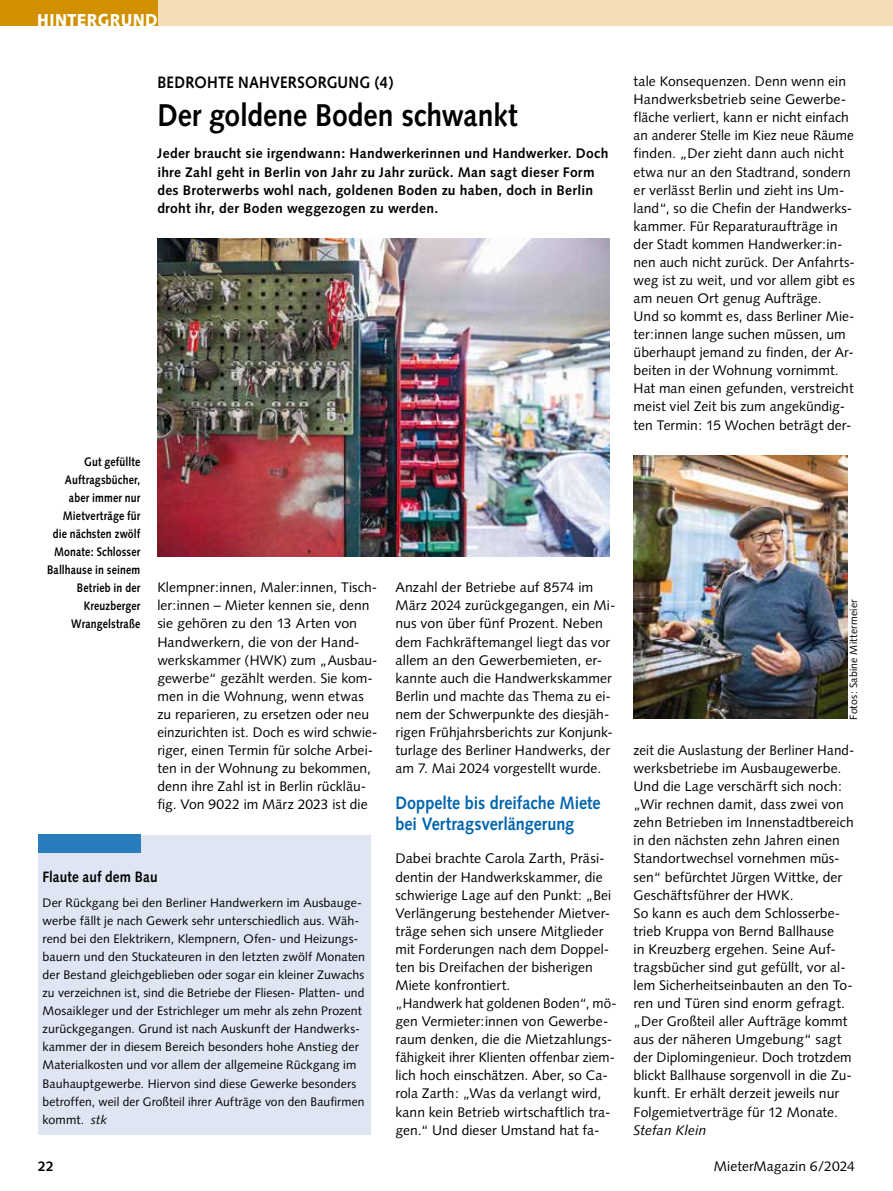
<style>
.page{position:relative;width:893px;height:1191px;background:#fff}
.page>*{position:absolute;margin:0;border:0;box-sizing:border-box;transform-origin:0 0}
.t1{font:700 31.5px "Syntax";letter-spacing:-.005em;color:#000;scale:.9 1}
.t2{font:700 18px/21px "Syntax";color:#0064ad;scale:.9 1}
.t3{font:900 17.25px "Syntax";letter-spacing:.025em;color:#fff;scale:.9 1}
.t4{font:700 16.5px "Syntax";letter-spacing:.01em;color:#000;scale:.9 1}
.t5{font:700 15px "Syntax";letter-spacing:.005em;color:#000;scale:.9 1}
.t6{font:13.8px/18px "Syntax";letter-spacing:.005em;color:#000}
.t7{font:700 13.8px/18px "Syntax";letter-spacing:.02em;color:#000}
.t8{font:italic 13.8px "Syntax";letter-spacing:.005em;color:#000}
.t9{font:12.3px/18px "Syntax";letter-spacing:.01em;color:#000}
.t10{font:700 12.3px/18px "Syntax";letter-spacing:.015em;color:#000;text-align:right;scale:.85 1}
.t11{font:10.5px "Syntax";letter-spacing:.02em;color:#000}
.s1{font-style:italic}
</style>
<div class="page">
<img style="left:634px;top:455px;width:213px;height:264px">
<div style="left:157px;top:0;width:736px;height:26px;background:#f3dcb6"></div>
<div style="left:0;top:0;width:157px;height:26px;background:#d19000"></div>
<img style="left:157px;top:238px;width:452px;height:318px">
<div style="left:38px;top:834px;width:333px;height:300px;background:#dfe5f3"></div>
<div style="left:38px;top:834px;width:102px;height:19px;background:#297dbc"></div>
<p class="t3" style="left:37px;top:9px;width:136px">HINTERGRUND</p>
<p class="t4" style="left:157px;top:73px;width:264px">BEDROHTE NAHVERSORGUNG (4)</p>
<h1 class="t1" style="left:157px;top:97px;width:402px">Der goldene Boden schwankt</h1>
<p class="t7" style="left:157px;top:145px;width:453px">Jeder braucht sie irgendwann: Handwerkerinnen und Handwerker. Doch ihre Zahl geht in Berlin von Jahr zu Jahr zurück. Man sagt dieser Form des Broterwerbs wohl nach, goldenen Boden zu haben, doch in Berlin droht ihr, der Boden weggezogen zu werden.</p>
<p class="t10" style="left:47px;top:452px;width:111px">Gut gefüllte<br>Auftragsbücher, aber immer nur<br>Mietverträge für die nächsten zwölf<br>Monate: Schlosser<br>Ballhause in seinem<br>Betrieb in der<br>Kreuzberger<br>Wrangelstraße</p>
<p class="t6" style="left:157px;top:578px;width:222px">Klempner:innen, Maler:innen, Tisch&shy;ler:innen – Mieter kennen sie, denn sie gehören zu den 13 Arten von Handwerkern, die von der Hand&shy;werkskammer (HWK) zum „Ausbau&shy;gewerbe“ gezählt werden. Sie kom&shy;men in die Wohnung, wenn etwas zu reparieren, zu ersetzen oder neu einzurichten ist. Doch es wird schwie&shy;riger, einen Termin für solche Arbei&shy;ten in der Wohnung zu bekommen, denn ihre Zahl ist in Berlin rückläu&shy;fig. Von 9022 im März 2023 ist die</p>
<p class="t6" style="left:395px;top:578px;width:222px">Anzahl der Betriebe auf 8574 im März 2024 zurückgegangen, ein Mi&shy;nus von über fünf Prozent. Neben dem Fachkräftemangel liegt das vor allem an den Gewerbemieten, er&shy;kannte auch die Handwerkskammer Berlin und machte das Thema zu ei&shy;nem der Schwerpunkte des diesjäh&shy;rigen Frühjahrsberichts zur Konjunk&shy;turlage des Berliner Handwerks, der am 7. Mai 2024 vorgestellt wurde.</p>
<h2 class="t2" style="left:395px;top:792px;width:230px">Doppelte bis dreifache Miete bei Vertragsverlängerung</h2>
<p class="t6" style="left:395px;top:849px;width:221px">Dabei brachte Carola Zarth, Präsi&shy;dentin der Handwerkskammer, die schwierige Lage auf den Punkt: „Bei Verlängerung bestehender Mietver&shy;träge sehen sich unsere Mitglieder mit Forderungen nach dem Doppel&shy;ten bis Dreifachen der bisherigen Miete konfrontiert.<br>„Handwerk hat goldenen Boden“, mö&shy;gen Vermieter:innen von Gewerbe&shy;raum denken, die die Mietzahlungs&shy;fähigkeit ihrer Klienten offenbar ziem&shy;lich hoch einschätzen. Aber, so Ca&shy;rola Zarth: „Was da verlangt wird, kann kein Betrieb wirtschaftlich tra&shy;gen.“ Und dieser Umstand hat fa-</p>
<p class="t5" style="left:43px;top:868px;width:129px">Flaute auf dem Bau</p>
<p class="t9" style="left:43px;top:893px;width:324px">Der Rückgang bei den Berliner Handwerkern im Ausbauge&shy;werbe fällt je nach Gewerk sehr unterschiedlich aus. Wäh&shy;rend bei den Elektrikern, Klempnern, Ofen- und Heizungs&shy;bauern und den Stuckateuren in den letzten zwölf Monaten der Bestand gleichgeblieben oder sogar ein kleiner Zuwachs zu verzeichnen ist, sind die Betriebe der Fliesen- Platten- und Mosaikleger und der Estrichleger um mehr als zehn Prozent zurückgegangen. Grund ist nach Auskunft der Handwerks&shy;kammer der in diesem Bereich besonders hohe Anstieg der Materialkosten und vor allem der allgemeine Rückgang im Bauhauptgewerbe. Hiervon sind diese Gewerke besonders betroffen, weil der Großteil ihrer Aufträge von den Baufirmen kommt. <span class="s1">stk</span></p>
<p class="t6" style="left:634px;top:72px;width:223px">tale Konsequenzen. Denn wenn ein Handwerksbetrieb seine Gewerbe&shy;fläche verliert, kann er nicht einfach an anderer Stelle im Kiez neue Räume finden. „Der zieht dann auch nicht etwa nur an den Stadtrand, sondern er verlässt Berlin und zieht ins Um&shy;land“, so die Chefin der Handwerks&shy;kammer. Für Reparaturaufträge in der Stadt kommen Handwerker:in&shy;nen auch nicht zurück. Der Anfahrts&shy;weg ist zu weit, und vor allem gibt es am neuen Ort genug Aufträge.<br>Und so kommt es, dass Berliner Mie&shy;ter:innen lange suchen müssen, um überhaupt jemand zu finden, der Ar&shy;beiten in der Wohnung vornimmt.<br>Hat man einen gefunden, verstreicht meist viel Zeit bis zum angekündig&shy;ten Termin: 15 Wochen beträgt der--</p>
<p class="t11" style="left:847px;top:720px;width:122px;rotate:-90deg">Fotos: Sabine Mittermeier</p>
<p class="t6" style="left:634px;top:741px;width:222px">zeit die Auslastung der Berliner Hand&shy;werksbetriebe im Ausbaugewerbe.<br>Und die Lage verschärft sich noch: „Wir rechnen damit, dass zwei von zehn Betrieben im Innenstadtbereich in den nächsten zehn Jahren einen Standortwechsel vornehmen müs&shy;sen“ befürchtet Jürgen Wittke, der Geschäftsführer der HWK.<br>So kann es auch dem Schlosserbe&shy;trieb Kruppa von Bernd Ballhause<br>in Kreuzberg ergehen. Seine Auf&shy;tragsbücher sind gut gefüllt, vor al&shy;lem Sicherheitseinbauten an den To&shy;ren und Türen sind enorm gefragt. „Der Großteil aller Aufträge kommt aus der näheren Umgebung“ sagt der Diplomingenieur. Doch trotzdem blickt Ballhause sorgenvoll in die Zu&shy;kunft. Er erhält derzeit jeweils nur Folgemietverträge für 12 Monate.</p>
<p class="t8" style="left:634px;top:1121px;width:75px">Stefan Klein</p>
<p class="t7" style="left:38px;top:1157px;width:17px">22</p>
<p class="t6" style="left:714px;top:1157px;width:142px">MieterMagazin 6/2024</p>
</div>
